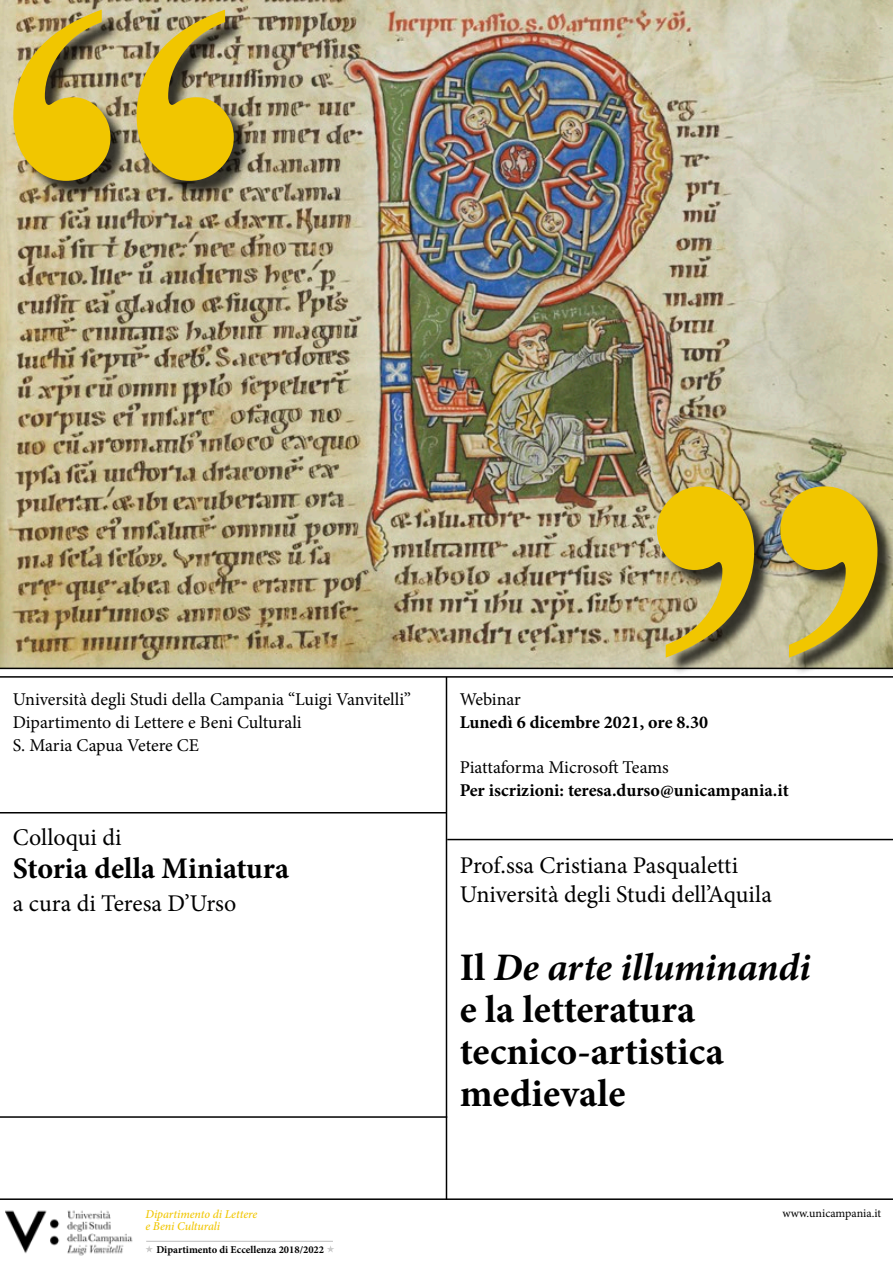
<style>
.page{position:relative;width:893px;height:1263px;background:#fff}
.page>*{position:absolute;margin:0;border:0;box-sizing:border-box;transform-origin:0 0}
.t1{font:700 525px "Times New Roman";color:#f1c600}
.t2{font:700 39px "Minion Pro";color:#000}
.t3{font:italic 700 39px "Minion Pro";letter-spacing:-.005em;color:#000}
.t4{font:700 30px "Minion Pro";color:#000}
.t5{font:24px "Minion Pro";color:#000}
.t6{font:18px "Minion Pro";color:#000}
.t7{font:700 18px "Minion Pro";color:#000}
.t8{font:italic 500 12px "Minion Pro";letter-spacing:-.01em;color:#f1c600}
.t9{font:12px "Minion Pro";color:#000}
.t10{font:700 10.5px "Minion Pro";color:#000}
.s1{font-style:normal}
</style>
<div class="page">
<img style="left:0;top:0;width:893px;height:668px">
<hr style="left:0;top:1198px;width:893px;height:2px;background:#000">
<hr style="left:446px;top:677px;width:1px;height:523px;background:#000">
<hr style="left:0;top:676px;width:893px;height:2px;background:#000">
<hr style="left:0;top:668px;width:893px;height:1px;background:#000">
<hr style="left:0;top:812px;width:447px;height:1px;background:#000">
<hr style="left:0;top:1116px;width:447px;height:2px;background:#000">
<hr style="left:447px;top:839px;width:446px;height:1px;background:#000">
<div style="left:16px;top:13px;width:237px;height:186px;background:#000;opacity:.75"></div>
<div style="left:659px;top:489px;width:234px;height:186px;background:#000;opacity:.75"></div>
<img style="left:6px;top:1210px;width:127px;height:46px">
<svg style="left:146px;top:1246px;width:7px;height:6px"></svg>
<svg style="left:327px;top:1246px;width:7px;height:6px"></svg>
<hr style="left:146px;top:1241px;width:187px;height:1px;background:#bdbdbd">
<p class="t1" style="left:-7px;top:-174px;width:264px">“</p>
<p class="t6" style="left:13px;top:688px;width:400px">Università degli Studi della Campania “Luigi Vanvitelli”</p>
<p class="t6" style="left:13px;top:710px;width:290px">Dipartimento di Lettere e Beni Culturali</p>
<p class="t6" style="left:13px;top:733px;width:188px">S. Maria Capua Vetere CE</p>
<p class="t5" style="left:13px;top:821px;width:110px">Colloqui di</p>
<p class="t4" style="left:13px;top:847px;width:278px">Storia della Miniatura</p>
<p class="t5" style="left:13px;top:887px;width:225px">a cura di Teresa D’Urso</p>
<p class="t8" style="left:145px;top:1206px;width:113px">Dipartimento di Lettere</p>
<p class="t8" style="left:145px;top:1218px;width:76px">e Beni Culturali</p>
<p class="t10" style="left:156px;top:1242px;width:169px">Dipartimento di Eccellenza 2018/2022</p>
<p class="t1" style="left:636px;top:303px;width:264px">”</p>
<p class="t6" style="left:460px;top:688px;width:63px">Webinar</p>
<p class="t7" style="left:460px;top:709px;width:250px">Lunedì 6 dicembre 2021, ore 8.30</p>
<p class="t6" style="left:460px;top:755px;width:210px">Piattaforma Microsoft Teams</p>
<p class="t7" style="left:460px;top:777px;width:331px">Per iscrizioni: teresa.durso@unicampania.it</p>
<p class="t5" style="left:460px;top:849px;width:280px">Prof.ssa Cristiana Pasqualetti</p>
<p class="t5" style="left:460px;top:878px;width:314px">Università degli Studi dell’Aquila</p>
<p class="t3" style="left:460px;top:940px;width:352px"><span class="s1">Il</span> De arte illuminandi</p>
<p class="t2" style="left:460px;top:982px;width:237px">e la letteratura</p>
<p class="t2" style="left:460px;top:1024px;width:266px">tecnico-artistica</p>
<p class="t2" style="left:460px;top:1066px;width:167px">medievale</p>
<p class="t9" style="left:782px;top:1205px;width:100px">www.unicampania.it</p>
</div>
